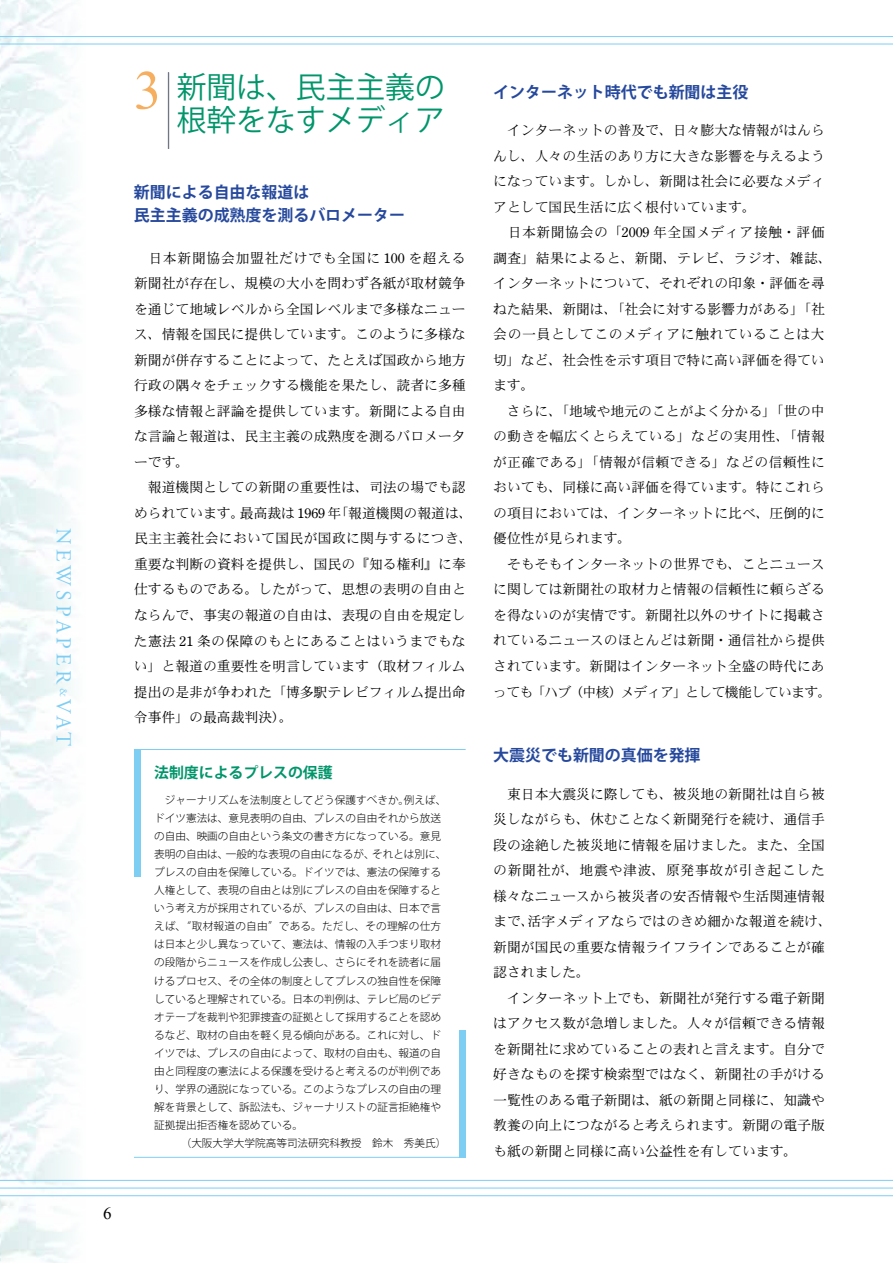
<style>
.page{position:relative;width:893px;height:1263px;background:#fff}
.page>*{position:absolute;margin:0;border:0;box-sizing:border-box;transform-origin:0 0}
.t1{font:55.35px "Times New Roman";color:#f6ae5f}
.t2{font:29.7px/33px "Koz Go Pro";color:#01956a}
.t3{font:21.3px "Adobe Garamond Pro";letter-spacing:.195em;color:#7ecef4}
.t4{font:16.95px "Times New Roman";color:#000}
.t5{font:700 15.9px/23.4px "Koz Go Pro";color:#26499d}
.t6{font:700 14.85px "Koz Go Pro";color:#01956a}
.t7{font:13.8px/25.5px "DFHS Mincho W3 WIN RKSJ H";color:#000;text-align:justify}
.t8{font:300 10.65px/18px "Koz Go Std";color:#000}
.s1{font-family:"Century Oldstyle BT"}
</style>
<div class="page">
<hr style="left:0;top:44px;width:893px;height:1px;background:#7ecef4">
<hr style="left:0;top:36px;width:893px;height:1px;background:#7ecef4">
<hr style="left:0;top:1195px;width:893px;height:1px;background:#7ecef4">
<hr style="left:0;top:1180px;width:893px;height:1px;background:#7ecef4">
<hr style="left:0;top:1188px;width:893px;height:1px;background:#7ecef4">
<hr style="left:168px;top:72px;width:1px;height:77px;background:#7e7d7e">
<hr style="left:134px;top:749px;width:332px;height:1px;background:#7ecef4">
<div style="left:134px;top:749px;width:6px;height:128px;background:#7ecef4"></div>
<hr style="left:134px;top:1157px;width:332px;height:1px;background:#7ecef4">
<div style="left:459px;top:1030px;width:7px;height:127px;background:#7ecef4"></div>
<h3 class="t3" style="left:76px;top:528px;width:219px;rotate:90deg">NEWSPAPER<sup>&amp;</sup>VAT</h3>
<h1 class="t1" style="left:134px;top:53px;width:29px">3</h1>
<h2 class="t2" style="left:177px;top:72px;width:269px">新聞は、民主主義の根幹をなすメディア</h2>
<p class="t5" style="left:134px;top:181px;width:273px">新聞による自由な報道は<br>民主主義の成熟度を測るバロメーター</p>
<p class="t7" style="left:134px;top:245px;width:333px;text-indent:14px">日本新聞協会加盟社だけでも全国に <span class="s1">100</span> を超える新聞社が存在し、規模の大小を問わず各紙が取材競争を通じて地域レベルから全国レベルまで多様なニュース、情報を国民に提供しています。このように多様な新聞が併存することによって、たとえば国政から地方行政の隅々をチェックする機能を果たし、読者に多種多様な情報と評論を提供しています。新聞による自由な言論と報道は、民主主義の成熟度を測るバロメーターです。</p>
<p class="t7" style="left:134px;top:475px;width:340px;text-align:left;text-indent:14px">報道機関としての新聞の重要性は、司法の場でも認められています。最高裁は <span class="s1">1969</span> 年「報道機関の報道は、民主主義社会において国民が国政に関与するにつき、重要な判断の資料を提供し、国民の『知る権利』に奉仕するものである。したがって、思想の表明の自由とならんで、事実の報道の自由は、表現の自由を規定した憲法 <span class="s1">21</span> 条の保障のもとにあることはいうまでもない」と報道の重要性を明言しています（取材フィルム提出の是非が争われた「博多駅テレビフィルム提出命令事件」の最高裁判決）。</p>
<p class="t6" style="left:154px;top:763px;width:180px">法制度によるプレスの保護</p>
<p class="t8" style="left:154px;top:791px;width:294px">　ジャーナリズムを法制度としてどう保護すべきか。例えば、ドイツ憲法は、意見表明の自由、プレスの自由それから放送の自由、映画の自由という条文の書き方になっている。意見表明の自由は、一般的な表現の自由になるが、それとは別に、プレスの自由を保障している。ドイツでは、憲法の保障する人権として、表現の自由とは別にプレスの自由を保障するという考え方が採用されているが、プレスの自由は、日本で言えば、“取材報道の自由”である。ただし、その理解の仕方は日本と少し異なっていて、憲法は、情報の入手つまり取材の段階からニュースを作成し公表し、さらにそれを読者に届けるプロセス、その全体の制度としてプレスの独自性を保障していると理解されている。日本の判例は、テレビ局のビデオテープを裁判や犯罪捜査の証拠として採用することを認めるなど、取材の自由を軽く見る傾向がある。これに対し、ドイツでは、プレスの自由によって、取材の自由も、報道の自由と同程度の憲法による保護を受けると考えるのが判例であり、学界の通説になっている。このようなプレスの自由の理解を背景として、訴訟法も、ジャーナリストの証言拒絶権や証拠提出拒否権を認めている。</p>
<p class="t8" style="left:181px;top:1134px;width:267px">（大阪大学大学院高等司法研究科教授　鈴木　秀美氏）</p>
<p class="t4" style="left:103px;top:1202px;width:10px">6</p>
<p class="t5" style="left:493px;top:81px;width:257px">インターネット時代でも新聞は主役</p>
<p class="t7" style="left:493px;top:117px;width:333px;text-indent:14px">インターネットの普及で、日々膨大な情報がはんらんし、人々の生活のあり方に大きな影響を与えるようになっています。しかし、新聞は社会に必要なメディアとして国民生活に広く根付いています。</p>
<p class="t7" style="left:493px;top:220px;width:340px;text-align:left;text-indent:15px">日本新聞協会の「<span class="s1">2009</span> 年全国メディア接触・評価調査」結果によると、新聞、テレビ、ラジオ、雑誌、インターネットについて、それぞれの印象・評価を尋ねた結果、新聞は、「社会に対する影響力がある」「社会の一員としてこのメディアに触れていることは大切」など、社会性を示す項目で特に高い評価を得ています。</p>
<p class="t7" style="left:493px;top:398px;width:333px;text-indent:14px">さらに、「地域や地元のことがよく分かる」「世の中の動きを幅広くとらえている」などの実用性、「情報が正確である」「情報が信頼できる」などの信頼性においても、同様に高い評価を得ています。特にこれらの項目においては、インターネットに比べ、圧倒的に優位性が見られます。</p>
<p class="t7" style="left:493px;top:551px;width:340px;text-align:center">そもそもインターネットの世界でも、ことニュース<br>に関しては新聞社の取材力と情報の信頼性に頼らざるを得ないのが実情です。新聞社以外のサイトに掲載されているニュースのほとんどは新聞・通信社から提供されています。新聞はインターネット全盛の時代にあっても「ハブ（中核）メディア」として機能しています。</p>
<p class="t5" style="left:493px;top:745px;width:209px">大震災でも新聞の真価を発揮</p>
<p class="t7" style="left:493px;top:781px;width:340px;text-align:left;text-indent:14px">東日本大震災に際しても、被災地の新聞社は自ら被災しながらも、休むことなく新聞発行を続け、通信手段の途絶した被災地に情報を届けました。また、全国の新聞社が、地震や津波、原発事故が引き起こした様々なニュースから被災者の安否情報や生活関連情報まで、活字メディアならではのきめ細かな報道を続け、新聞が国民の重要な情報ライフラインであることが確認されました。</p>
<p class="t7" style="left:493px;top:985px;width:333px;text-indent:14px">インターネット上でも、新聞社が発行する電子新聞はアクセス数が急増しました。人々が信頼できる情報を新聞社に求めていることの表れと言えます。自分で好きなものを探す検索型ではなく、新聞社の手がける一覧性のある電子新聞は、紙の新聞と同様に、知識や教養の向上につながると考えられます。新聞の電子版も紙の新聞と同様に高い公益性を有しています。</p>
</div>
